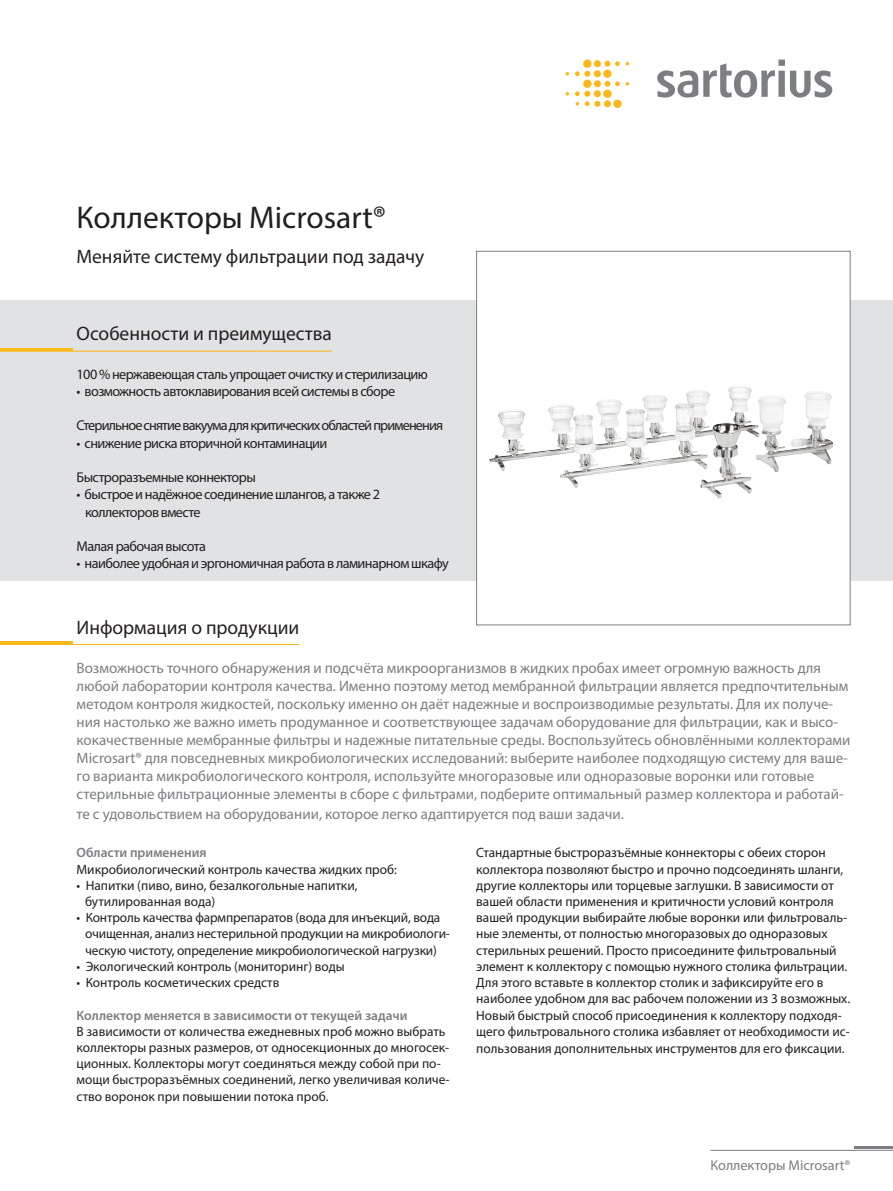
<style>
.page{position:relative;width:893px;height:1191px;background:#fff}
.page>*{position:absolute;margin:0;border:0;box-sizing:border-box;transform-origin:0 0}
.t1{font:31.5px "Myriad Pro";color:#231f20}
.t2{font:19.5px "Myriad Pro";color:#231f20}
.t3{font:15px/18px "Myriad Pro";color:#7c7e81}
.t4{font:14.25px/17.2px "Myriad Pro";letter-spacing:-.04em;color:#231f20}
.t5{font:14.25px "Myriad Pro";letter-spacing:-.06em;color:#231f20}
.t6{font:14.25px "Myriad Pro";color:#7c7e81}
.t7{font:13.5px/16.2px "Myriad Pro";color:#231f20}
.t8{font:600 13.5px "Myriad Pro";color:#7c7e81}
</style>
<div class="page">
<hr style="left:855px;top:1146px;width:38px;height:3px;background:#7c7e81">
<hr style="left:0;top:641px;width:72px;height:3px;background:#fcb81b">
<div style="left:0;top:300px;width:893px;height:280px;background:#e1e2e4"></div>
<div style="left:477px;top:251px;width:373px;height:374px;background:#fff"></div>
<img style="left:657px;top:386px;width:78px;height:51px">
<div style="left:476px;top:251px;width:374px;height:374px;border:1px solid #7c7e81"></div>
<hr style="left:0;top:348px;width:72px;height:3px;background:#fcb81b">
<svg style="left:626px;top:82px;width:3px;height:4px"></svg>
<svg style="left:566px;top:72px;width:3px;height:4px"></svg>
<svg style="left:613px;top:100px;width:9px;height:8px"></svg>
<svg style="left:575px;top:61px;width:45px;height:46px"></svg>
<svg style="left:657px;top:60px;width:175px;height:38px"></svg>
<hr style="left:710px;top:1150px;width:183px;height:1px;background:#7c7e81">
<hr style="left:0;top:644px;width:299px;height:1px;background:#fcb81b">
<hr style="left:0;top:351px;width:332px;height:1px;background:#fcb81b">
<h1 class="t1" style="left:77px;top:198px;width:311px">Коллекторы Microsart®</h1>
<h2 class="t2" style="left:77px;top:244px;width:349px">Меняйте систему фильтрации под задачу</h2>
<h2 class="t2" style="left:77px;top:321px;width:257px">Особенности и преимущества</h2>
<p class="t4" style="left:77px;top:365px;width:353px">100 % нержавеющая сталь упрощает очистку и стерилизацию</p>
<p class="t4" style="left:77px;top:382px;width:320px">• возможность автоклавирования всей системы в сборе</p>
<p class="t5" style="left:77px;top:417px;width:368px">Стерильное снятие вакуума для критических областей применения</p>
<p class="t4" style="left:77px;top:434px;width:252px">• снижение риска вторичной контаминации</p>
<p class="t4" style="left:77px;top:468px;width:181px">Быстроразъемные коннекторы</p>
<p class="t4" style="left:85px;top:486px;width:297px;text-indent:-9px">• быстрое и надёжное соединение шлангов, а также 2 коллекторов вместе</p>
<p class="t4" style="left:77px;top:537px;width:131px">Малая рабочая высота</p>
<p class="t4" style="left:77px;top:555px;width:374px">• наиболее удобная и эргономичная работа в ламинарном шкафу</p>
<h2 class="t2" style="left:77px;top:615px;width:224px">Информация о продукции</h2>
<p class="t3" style="left:77px;top:658px;width:775px">Возможность точного обнаружения и подсчёта микроорганизмов в жидких пробах имеет огромную важность для любой лаборатории контроля качества. Именно поэтому метод мембранной фильтрации является предпочтительным методом контроля жидкостей, поскольку именно он даёт надежные и воспроизводимые результаты. Для их получе&shy;ния настолько же важно иметь продуманное и соответствующее задачам оборудование для фильтрации, как и высо&shy;кокачественные мембранные фильтры и надежные питательные среды. Воспользуйтесь обновлёнными коллекторами Microsart® для повседневных микробиологических исследований: выберите наиболее подходящую систему для ваше&shy;го варианта микробиологического контроля, используйте многоразовые или одноразовые воронки или готовые стерильные фильтрационные элементы в сборе с фильтрами, подберите оптимальный размер коллектора и работай-</p>
<p class="t3" style="left:77px;top:804px;width:549px">те с удовольствием на оборудовании, которое легко адаптируется под ваши задачи.</p>
<p class="t8" style="left:77px;top:844px;width:132px">Области применения</p>
<p class="t7" style="left:77px;top:860px;width:322px">Микробиологический контроль качества жидких проб:</p>
<p class="t7" style="left:85px;top:877px;width:274px;text-indent:-9px">• Напитки (пиво, вино, безалкогольные напитки, бутилированная вода)</p>
<p class="t7" style="left:85px;top:909px;width:367px;text-indent:-9px">• Контроль качества фармпрепаратов (вода для инъекций, вода очищенная, анализ нестерильной продукции на микробиологи&shy;ческую чистоту, определение микробиологической нагрузки)</p>
<p class="t7" style="left:77px;top:958px;width:270px">• Экологический контроль (мониторинг) воды</p>
<p class="t7" style="left:77px;top:974px;width:204px">• Контроль косметических средств</p>
<p class="t8" style="left:77px;top:1006px;width:332px">Коллектор меняется в зависимости от текущей задачи</p>
<p class="t7" style="left:77px;top:1022px;width:375px">В зависимости от количества ежедневных проб можно выбрать коллекторы разных размеров, от односекционных до многосек&shy;ционных. Коллекторы могут соединяться между собой при по&shy;мощи быстроразъёмных соединений, легко увеличивая количе&shy;ство воронок при повышении потока проб.</p>
<p class="t7" style="left:476px;top:844px;width:375px">Стандартные быстроразъёмные коннекторы с обеих сторон коллектора позволяют быстро и прочно подсоединять шланги, другие коллекторы или торцевые заглушки. В зависимости от вашей области применения и критичности условий контроля вашей продукции выбирайте любые воронки или фильтроваль&shy;ные элементы, от полностью многоразовых до одноразовых стерильных решений. Просто присоедините фильтровальный элемент к коллектору с помощью нужного столика фильтрации.<br>Для этого вставьте в коллектор столик и зафиксируйте его в наиболее удобном для вас рабочем положении из 3 возможных.<br>Новый быстрый способ присоединения к коллектору подходя&shy;щего фильтровального столика избавляет от необходимости ис&shy;пользования дополнительных инструментов для его фиксации.</p>
<p class="t6" style="left:710px;top:1156px;width:142px">Коллекторы Microsart®</p>
</div>
